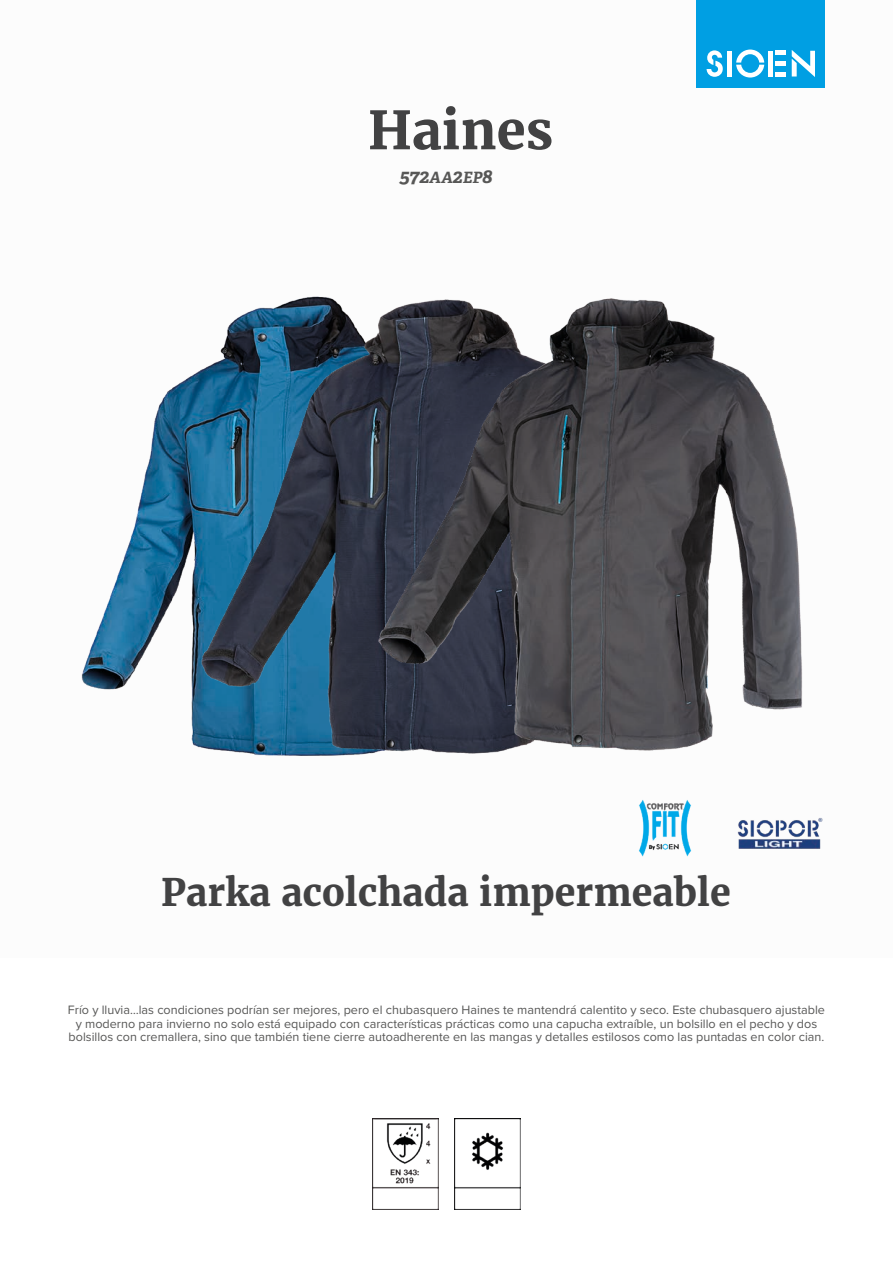
<style>
.page{position:relative;width:893px;height:1263px;background:#fff}
.page>*{position:absolute;margin:0;border:0;box-sizing:border-box;transform-origin:0 0}
.t1{font:700 52.5px "Merriweather";color:#424243}
.t2{font:700 37.5px "Merriweather";color:#424243}
.t3{font:italic 700 19.5px "Adelle";color:#575756}
.t4{font:12.6px/13.6px "Proxima Nova";color:#575756;text-align:center}
.s1{font-size:15.6px}
</style>
<div class="page">
<div style="left:697px;top:0;width:128px;height:88px;background:#009fe3"></div>
<svg style="left:707px;top:50px;width:16px;height:27px"></svg>
<svg style="left:736px;top:50px;width:28px;height:28px"></svg>
<div style="left:727px;top:51px;width:5px;height:26px;background:#fff"></div>
<div style="left:768px;top:51px;width:5px;height:26px;background:#fff"></div>
<div style="left:775px;top:72px;width:11px;height:5px;background:#fff"></div>
<div style="left:775px;top:61px;width:11px;height:5px;background:#fff"></div>
<hr style="left:775px;top:51px;width:11px;height:4px;background:#fff">
<svg style="left:792px;top:50px;width:23px;height:27px"></svg>
<img style="left:372px;top:1118px;width:67px;height:92px">
<img style="left:454px;top:1118px;width:67px;height:92px">
<img style="left:81px;top:384px;width:98px;height:306px">
<img style="left:179px;top:296px;width:178px;height:460px">
<img style="left:357px;top:298px;width:466px;height:559px">
<h1 class="t1" style="left:368px;top:95px;width:187px">Haines</h1>
<h3 class="t3" style="left:399px;top:164px;width:94px">572<span class="s1">AA</span>2<span class="s1">EP</span>8</h3>
<h2 class="t2" style="left:161px;top:867px;width:571px">Parka acolchada impermeable</h2>
<p class="t4" style="left:68px;top:1002px;width:758px">Frío y lluvia…las condiciones podrían ser mejores, pero el chubasquero Haines te mantendrá calentito y seco. Este chubasquero ajustable y moderno para invierno no solo está equipado con características prácticas como una capucha extraíble, un bolsillo en el pecho y dos bolsillos con cremallera, sino que también tiene cierre autoadherente en las mangas y detalles estilosos como las puntadas en color cian.</p>
</div>
